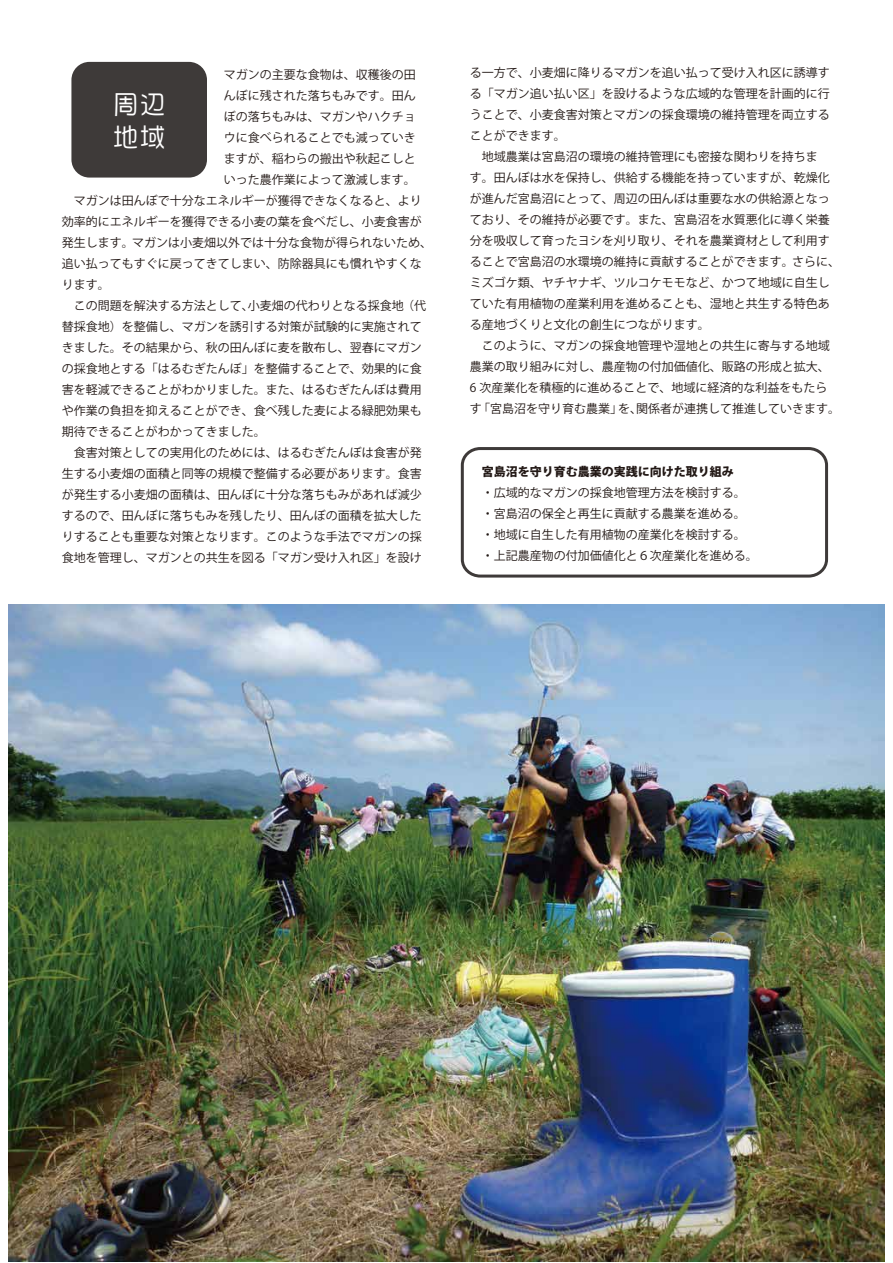
<style>
.page{position:relative;width:893px;height:1263px;background:#fff}
.page>*{position:absolute;margin:0;border:0;box-sizing:border-box;transform-origin:0 0}
.t1{font:27px/33px "DFPOP Mix W3 WINP RKSJ H";color:#fff}
.t2{font:12px/21px "Koz Go Pro";color:#221815}
.t3{font:800 12px "Koz Go Pro";color:#221815}
</style>
<div class="page">
<img style="left:9px;top:605px;width:875px;height:656px">
<div style="left:71px;top:62px;width:136px;height:116px;background:#3e3a39;border-radius:18px"></div>
<div style="left:461px;top:447px;width:367px;height:131px;border:3px solid #3e3a39;border-radius:17px"></div>
<p class="t2" style="left:224px;top:65px;width:193px">マガンの主要な食物は、収穫後の田</p>
<p class="t2" style="left:224px;top:86px;width:193px">んぼに残された落ちもみです。田ん</p>
<p class="t2" style="left:224px;top:107px;width:193px">ぼの落ちもみは、マガンやハクチョ</p>
<p class="t2" style="left:224px;top:128px;width:193px">ウに食べられることでも減っていき</p>
<p class="t2" style="left:224px;top:149px;width:193px">ますが、稲わらの搬出や秋起こしと</p>
<p class="t2" style="left:224px;top:170px;width:193px">いった農作業によって激減します。</p>
<p class="t2" style="left:62px;top:191px;width:361px">　マガンは田んぼで十分なエネルギーが獲得できなくなると、より</p>
<p class="t2" style="left:62px;top:212px;width:361px">効率的にエネルギーを獲得できる小麦の葉を食べだし、小麦食害が</p>
<p class="t2" style="left:62px;top:233px;width:372px">発生します。マガンは小麦畑以外では十分な食物が得られないため、</p>
<p class="t2" style="left:62px;top:254px;width:361px">追い払ってもすぐに戻ってきてしまい、防除器具にも慣れやすくな</p>
<p class="t2" style="left:62px;top:275px;width:49px">ります。</p>
<p class="t2" style="left:62px;top:296px;width:366px">　この問題を解決する方法として、小麦畑の代わりとなる採食地（代</p>
<p class="t2" style="left:62px;top:317px;width:361px">替採食地）を整備し、マガンを誘引する対策が試験的に実施されて</p>
<p class="t2" style="left:62px;top:338px;width:361px">きました。その結果から、秋の田んぼに麦を散布し、翌春にマガン</p>
<p class="t2" style="left:62px;top:359px;width:361px">の採食地とする「はるむぎたんぼ」を整備することで、効果的に食</p>
<p class="t2" style="left:62px;top:380px;width:361px">害を軽減できることがわかりました。また、はるむぎたんぼは費用</p>
<p class="t2" style="left:62px;top:401px;width:361px">や作業の負担を抑えることができ、食べ残した麦による緑肥効果も</p>
<p class="t2" style="left:62px;top:422px;width:205px">期待できることがわかってきました。</p>
<p class="t2" style="left:62px;top:443px;width:361px">　食害対策としての実用化のためには、はるむぎたんぼは食害が発</p>
<p class="t2" style="left:62px;top:464px;width:361px">生する小麦畑の面積と同等の規模で整備する必要があります。食害</p>
<p class="t2" style="left:62px;top:485px;width:361px">が発生する小麦畑の面積は、田んぼに十分な落ちもみがあれば減少</p>
<p class="t2" style="left:62px;top:506px;width:361px">するので、田んぼに落ちもみを残したり、田んぼの面積を拡大した</p>
<p class="t2" style="left:62px;top:527px;width:361px">りすることも重要な対策となります。このような手法でマガンの採</p>
<p class="t2" style="left:62px;top:548px;width:361px">食地を管理し、マガンとの共生を図る「マガン受け入れ区」を設け</p>
<h1 class="t1" style="left:112px;top:89px;width:55px">周辺地域</h1>
<p class="t2" style="left:470px;top:62px;width:372px">る一方で、小麦畑に降りるマガンを追い払って受け入れ区に誘導する「マガン追い払い区」を設けるような広域的な管理を計画的に行うことで、小麦食害対策とマガンの採食環境の維持管理を両立することができます。<br>　地域農業は宮島沼の環境の維持管理にも密接な関わりを持ちま<br>す。田んぼは水を保持し、供給する機能を持っていますが、乾燥化が進んだ宮島沼にとって、周辺の田んぼは重要な水の供給源となっており、その維持が必要です。また、宮島沼を水質悪化に導く栄養分を吸収して育ったヨシを刈り取り、それを農業資材として利用することで宮島沼の水環境の維持に貢献することができます。さらに、ミズゴケ類、ヤチヤナギ、ツルコケモモなど、かつて地域に自生していた有用植物の産業利用を進めることも、湿地と共生する特色ある産地づくりと文化の創生につながります。<br>　このように、マガンの採食地管理や湿地との共生に寄与する地域農業の取り組みに対し、農産物の付加価値化、販路の形成と拡大、<br>6 次産業化を積極的に進めることで、地域に経済的な利益をもたらす「宮島沼を守り育む農業」を、関係者が連携して推進していきます。</p>
<p class="t3" style="left:482px;top:464px;width:253px">宮島沼を守り育む農業の実践に向けた取り組み</p>
<p class="t2" style="left:470px;top:482px;width:289px">　・広域的なマガンの採食地管理方法を検討する。　・宮島沼の保全と再生に貢献する農業を進める。　・地域に自生した有用植物の産業化を検討する。　・上記農産物の付加価値化と６次産業化を進める。</p>
</div>
